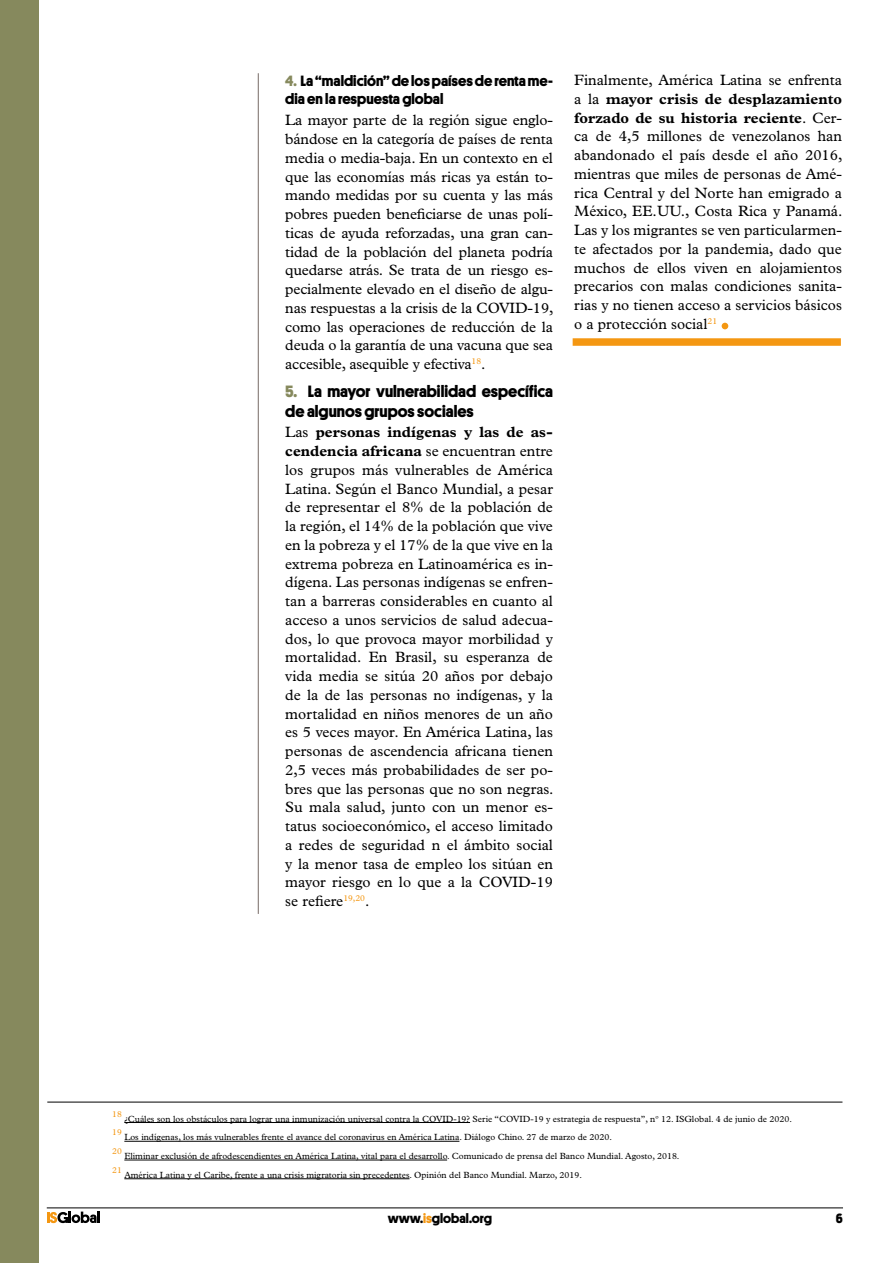
<style>
.page{position:relative;width:893px;height:1263px;background:#fff}
.page>*{position:absolute;margin:0;border:0;box-sizing:border-box;transform-origin:0 0}
.t1{font:54px "Plantin";color:#f49712}
.t2{font:700 16.5px/19.5px "Platform";color:#000}
.t3{font:15px/18.8px "Plantin";color:#000;text-align:justify}
.t4{font:700 15px/18.8px "Platform";color:#000}
.t5{font:700 13.5px "Platform";color:#000}
.t6{font:9px "Plantin";color:#000}
.t7{font:8.7px "Plantin";color:#f49712}
.s1{color:#86895d}
.s2{font-weight:700}
.s3{color:#f49712}
</style>
<div class="page">
<svg style="left:47px;top:1211px;width:53px;height:12px"></svg>
<hr style="left:47px;top:1207px;width:796px;height:1px;background:#000">
<div style="left:0;top:0;width:38px;height:1263px;background:#86895d"></div>
<hr style="left:258px;top:73px;width:1px;height:841px;background:#867b77">
<div style="left:573px;top:338px;width:268px;height:8px;background:#f49712"></div>
<hr style="left:124px;top:1122px;width:346px;height:1px;background:#000">
<hr style="left:124px;top:1141px;width:335px;height:1px;background:#000">
<hr style="left:124px;top:1160px;width:323px;height:1px;background:#000">
<hr style="left:124px;top:1178px;width:285px;height:1px;background:#000">
<hr style="left:47px;top:1102px;width:795px;height:1px;background:#000">
<p class="t4" style="left:285px;top:70px;width:269px"><span class="s1">4.</span> La “maldición” de los países de renta me&shy;dia en la respuesta global</p>
<p class="t3" style="left:285px;top:111px;width:270px">La mayor parte de la región sigue englo&shy;bándose en la categoría de países de renta media o media-baja. En un contexto en el que las economías más ricas ya están to&shy;mando medidas por su cuenta y las más pobres pueden beneficiarse de unas polí&shy;ticas de ayuda reforzadas, una gran can&shy;tidad de la población del planeta podría quedarse atrás. Se trata de un riesgo es&shy;pecialmente elevado en el diseño de algu&shy;nas respuestas a la crisis de la COVID-19, como las operaciones de reducción de la deuda o la garantía de una vacuna que sea accesible, asequible y efectiva<sup>18</sup>.</p>
<p class="t2" style="left:285px;top:381px;width:269px"><span class="s1">5.</span> La mayor vulnerabilidad específica de algunos grupos sociales</p>
<p class="t3" style="left:285px;top:423px;width:270px">Las <span class="s2">personas indígenas y las de as&shy;cendencia africana</span> se encuentran entre los grupos más vulnerables de América Latina. Según el Banco Mundial, a pesar de representar el 8% de la población de la región, el 14% de la población que vive en la pobreza y el 17% de la que vive en la extrema pobreza en Latinoamérica es in&shy;dígena. Las personas indígenas se enfren&shy;tan a barreras considerables en cuanto al acceso a unos servicios de salud adecua&shy;dos, lo que provoca mayor morbilidad y mortalidad. En Brasil, su esperanza de vida media se sitúa 20 años por debajo de la de las personas no indígenas, y la mortalidad en niños menores de un año es 5 veces mayor. En América Latina, las personas de ascendencia africana tienen 2,5 veces más probabilidades de ser po&shy;bres que las personas que no son negras.<br>Su mala salud, junto con un menor es&shy;tatus socioeconómico, el acceso limitado a redes de seguridad n el ámbito social y la menor tasa de empleo los sitúan en mayor riesgo en lo que a la COVID-19 se refiere<sup>19,20</sup>.</p>
<p class="t3" style="left:574px;top:70px;width:270px">Finalmente, América Latina se enfrenta a la <span class="s2">mayor crisis de desplazamiento forzado de su historia reciente</span>. Cer&shy;ca de 4,5 millones de venezolanos han abandonado el país desde el año 2016, mientras que miles de personas de Amé&shy;rica Central y del Norte han emigrado a México, EE.UU., Costa Rica y Panamá.<br>Las y los migrantes se ven particularmen&shy;te afectados por la pandemia, dado que muchos de ellos viven en alojamientos precarios con malas condiciones sanita&shy;rias y no tienen acceso a servicios básicos o a protección social<sup>21</sup></p>
<h1 class="t1" style="left:717px;top:280px;width:17px">.</h1>
<p class="t7" style="left:112px;top:1109px;width:11px">18</p>
<p class="t6" style="left:124px;top:1113px;width:669px">¿Cuáles son los obstáculos para lograr una inmunización universal contra la COVID-19? Serie “COVID-19 y estrategia de respuesta”, nº 12. ISGlobal. 4 de junio de 2020.</p>
<p class="t7" style="left:112px;top:1127px;width:11px">19</p>
<p class="t6" style="left:124px;top:1132px;width:489px">Los indígenas, los más vulnerables frente el avance del coronavirus en América Latina. Diálogo Chino. 27 de marzo de 2020.</p>
<p class="t7" style="left:112px;top:1146px;width:11px">20</p>
<p class="t6" style="left:124px;top:1151px;width:557px">Eliminar exclusión de afrodescendientes en América Latina, vital para el desarrollo. Comunicado de prensa del Banco Mundial. Agosto, 2018.</p>
<p class="t7" style="left:112px;top:1165px;width:11px">21</p>
<p class="t6" style="left:124px;top:1170px;width:459px">América Latina y el Caribe, frente a una crisis migratoria sin precedentes. Opinión del Banco Mundial. Marzo, 2019.</p>
<p class="t5" style="left:388px;top:1208px;width:106px">www.<span class="s3">is</span>global.org</p>
<p class="t5" style="left:836px;top:1208px;width:9px">6</p>
</div>
